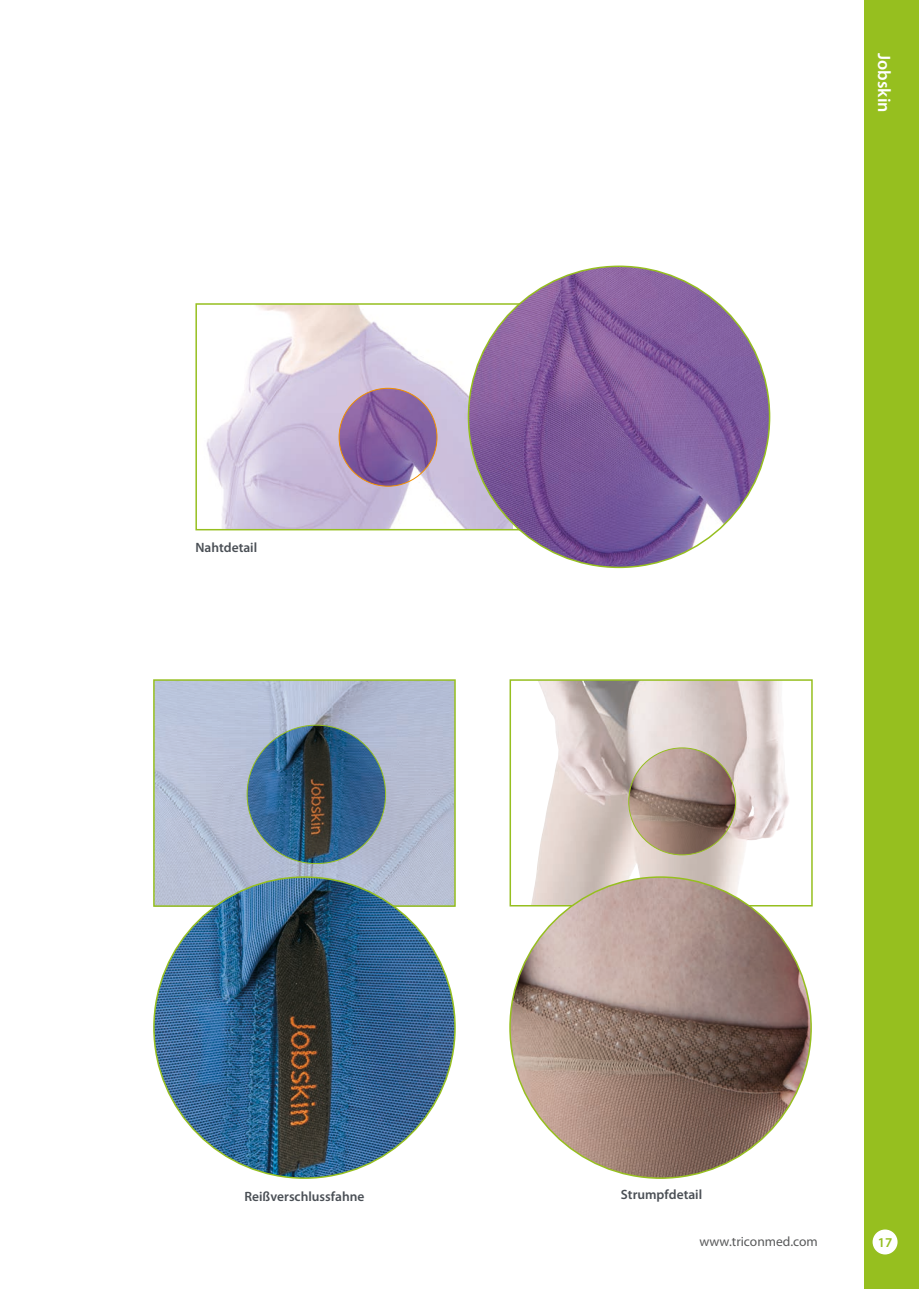
<style>
.page{position:relative;width:919px;height:1289px;background:#fff}
.page>*{position:absolute;margin:0;border:0;box-sizing:border-box;transform-origin:0 0}
.t1{font:600 18px "Myriad Pro";color:#fff}
.t2{font:600 13.5px "Myriad Pro";color:#4a4f55}
.t3{font:13.5px "Myriad Pro";color:#595a5b}
.t4{font:600 13.5px "Myriad Pro";color:#96bf1f}
</style>
<div class="page">
<img style="left:206px;top:306px;width:307px;height:221px">
<div style="left:195px;top:303px;width:403px;height:227px;border:2px solid #96bf1f"></div>
<img style="left:339px;top:388px;width:98px;height:98px;border-radius:49px">
<img style="left:468px;top:266px;width:301px;height:301px;border-radius:150px">
<img style="left:531px;top:682px;width:258px;height:221px">
<div style="left:509px;top:679px;width:303px;height:227px;border:2px solid #96bf1f"></div>
<img style="left:156px;top:682px;width:296px;height:221px">
<div style="left:153px;top:679px;width:302px;height:227px;border:2px solid #96bf1f"></div>
<img style="left:154px;top:877px;width:301px;height:301px;border-radius:150px">
<img style="left:510px;top:877px;width:301px;height:301px;border-radius:150px">
<img style="left:247px;top:725px;width:138px;height:138px;border-radius:69px">
<img style="left:628px;top:748px;width:107px;height:106px;border-radius:53px">
<div style="left:863px;top:0;width:55px;height:1288px;background:#96bf1f"></div>
<div style="left:872px;top:1229px;width:25px;height:25px;background:#fff;border-radius:50%"></div>
<p class="t2" style="left:195px;top:538px;width:63px">Nahtdetail</p>
<h1 class="t1" style="left:895px;top:53px;width:61px;rotate:90deg">Jobskin</h1>
<p class="t2" style="left:244px;top:1187px;width:121px">Reißverschlussfahne</p>
<p class="t2" style="left:621px;top:1185px;width:83px">Strumpfdetail</p>
<p class="t3" style="left:699px;top:1232px;width:120px">www.triconmed.com</p>
<p class="t4" style="left:877px;top:1233px;width:16px">17</p>
</div>
